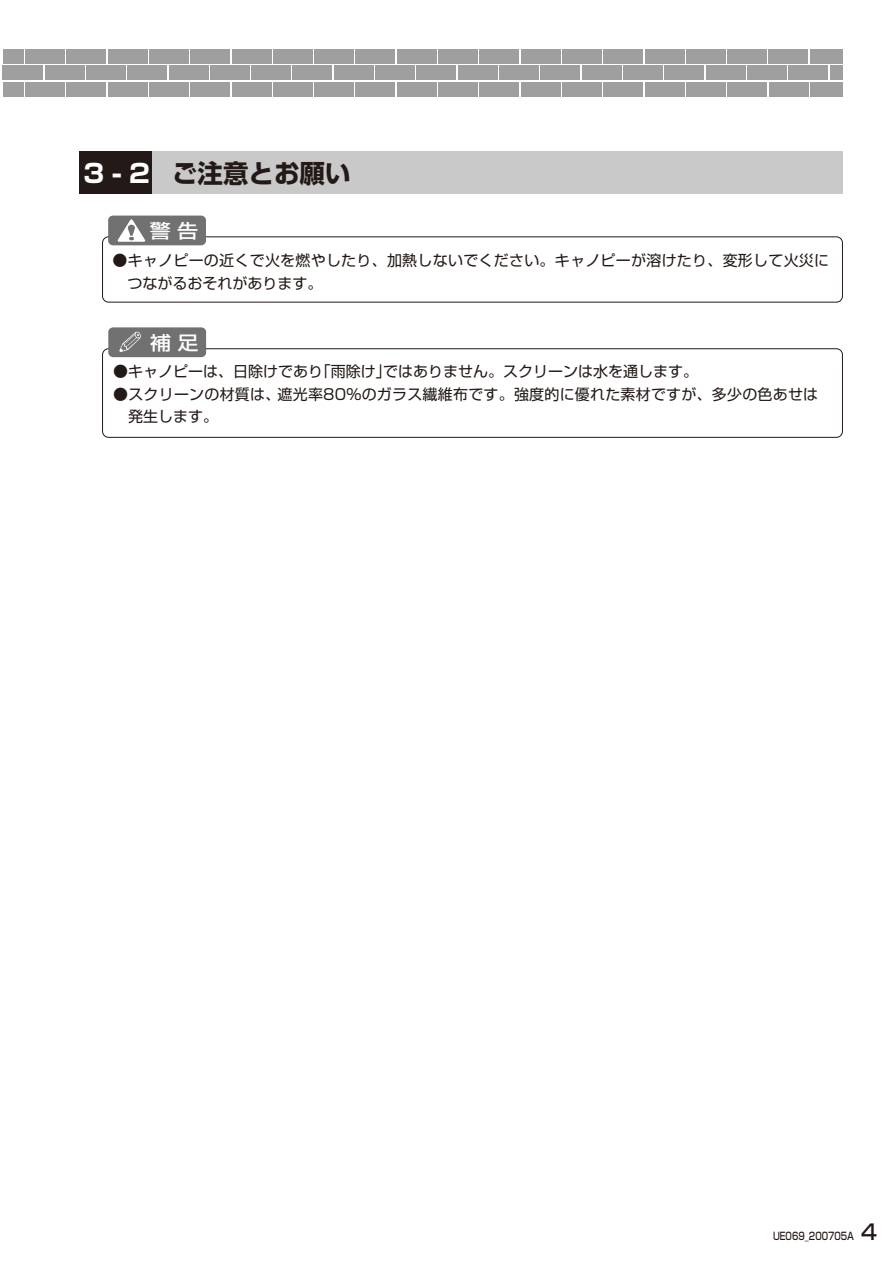
<style>
.page{position:relative;width:893px;height:1263px;background:#fff}
.page>*{position:absolute;margin:0;border:0;box-sizing:border-box;transform-origin:0 0}
.t1{font:25.5px "Shin Go Pro Bold 90 pv RKSJ H";color:#231916}
.t2{font:18.9px "Shin Go Pro Medium 90 pv RKSJ H";color:#fff;scale:1.11 1}
.t3{font:15px/22.5px "Shin Go Pro Regular 90 pv RKSJ H";letter-spacing:.015em;color:#231916}
.t4{font:10.5px "Shin Go Pro Medium 90 pv RKSJ H";color:#231916;scale:.8 1}
.s1{color:#fff}
.s2{font-size:21px}
</style>
<div class="page">
<div style="left:108px;top:82px;width:39px;height:14px;background:#9f9fa0"></div>
<div style="left:149px;top:82px;width:40px;height:14px;background:#9f9fa0"></div>
<div style="left:191px;top:82px;width:39px;height:14px;background:#9f9fa0"></div>
<div style="left:232px;top:82px;width:39px;height:14px;background:#9f9fa0"></div>
<div style="left:273px;top:82px;width:39px;height:14px;background:#9f9fa0"></div>
<div style="left:315px;top:82px;width:39px;height:14px;background:#9f9fa0"></div>
<div style="left:356px;top:82px;width:39px;height:14px;background:#9f9fa0"></div>
<div style="left:397px;top:82px;width:39px;height:14px;background:#9f9fa0"></div>
<div style="left:438px;top:82px;width:40px;height:14px;background:#9f9fa0"></div>
<div style="left:480px;top:82px;width:39px;height:14px;background:#9f9fa0"></div>
<div style="left:521px;top:82px;width:39px;height:14px;background:#9f9fa0"></div>
<div style="left:562px;top:82px;width:40px;height:14px;background:#9f9fa0"></div>
<div style="left:604px;top:82px;width:39px;height:14px;background:#9f9fa0"></div>
<div style="left:645px;top:82px;width:39px;height:14px;background:#9f9fa0"></div>
<div style="left:686px;top:82px;width:39px;height:14px;background:#9f9fa0"></div>
<div style="left:728px;top:82px;width:39px;height:14px;background:#9f9fa0"></div>
<div style="left:769px;top:82px;width:39px;height:14px;background:#9f9fa0"></div>
<div style="left:810px;top:82px;width:33px;height:14px;background:#9f9fa0"></div>
<div style="left:86px;top:66px;width:40px;height:14px;background:#9f9fa0"></div>
<div style="left:128px;top:66px;width:39px;height:14px;background:#9f9fa0"></div>
<div style="left:169px;top:66px;width:39px;height:14px;background:#9f9fa0"></div>
<div style="left:210px;top:66px;width:39px;height:14px;background:#9f9fa0"></div>
<div style="left:252px;top:66px;width:39px;height:14px;background:#9f9fa0"></div>
<div style="left:293px;top:66px;width:39px;height:14px;background:#9f9fa0"></div>
<div style="left:334px;top:66px;width:39px;height:14px;background:#9f9fa0"></div>
<div style="left:375px;top:66px;width:40px;height:14px;background:#9f9fa0"></div>
<div style="left:417px;top:66px;width:39px;height:14px;background:#9f9fa0"></div>
<div style="left:458px;top:66px;width:39px;height:14px;background:#9f9fa0"></div>
<div style="left:499px;top:66px;width:40px;height:14px;background:#9f9fa0"></div>
<div style="left:541px;top:66px;width:39px;height:14px;background:#9f9fa0"></div>
<div style="left:582px;top:66px;width:39px;height:14px;background:#9f9fa0"></div>
<div style="left:623px;top:66px;width:39px;height:14px;background:#9f9fa0"></div>
<div style="left:665px;top:66px;width:39px;height:14px;background:#9f9fa0"></div>
<div style="left:706px;top:66px;width:39px;height:14px;background:#9f9fa0"></div>
<div style="left:747px;top:66px;width:39px;height:14px;background:#9f9fa0"></div>
<div style="left:788px;top:66px;width:40px;height:14px;background:#9f9fa0"></div>
<div style="left:830px;top:66px;width:13px;height:14px;background:#9f9fa0"></div>
<div style="left:108px;top:49px;width:39px;height:14px;background:#9f9fa0"></div>
<div style="left:149px;top:49px;width:40px;height:14px;background:#9f9fa0"></div>
<div style="left:191px;top:49px;width:39px;height:14px;background:#9f9fa0"></div>
<div style="left:232px;top:49px;width:39px;height:14px;background:#9f9fa0"></div>
<div style="left:273px;top:49px;width:39px;height:14px;background:#9f9fa0"></div>
<div style="left:315px;top:49px;width:39px;height:14px;background:#9f9fa0"></div>
<div style="left:356px;top:49px;width:39px;height:14px;background:#9f9fa0"></div>
<div style="left:397px;top:49px;width:39px;height:14px;background:#9f9fa0"></div>
<div style="left:438px;top:49px;width:40px;height:14px;background:#9f9fa0"></div>
<div style="left:480px;top:49px;width:39px;height:14px;background:#9f9fa0"></div>
<div style="left:521px;top:49px;width:39px;height:14px;background:#9f9fa0"></div>
<div style="left:562px;top:49px;width:40px;height:14px;background:#9f9fa0"></div>
<div style="left:604px;top:49px;width:39px;height:14px;background:#9f9fa0"></div>
<div style="left:645px;top:49px;width:39px;height:14px;background:#9f9fa0"></div>
<div style="left:686px;top:49px;width:39px;height:14px;background:#9f9fa0"></div>
<div style="left:728px;top:49px;width:39px;height:14px;background:#9f9fa0"></div>
<div style="left:769px;top:49px;width:39px;height:14px;background:#9f9fa0"></div>
<div style="left:810px;top:49px;width:33px;height:14px;background:#9f9fa0"></div>
<div style="left:26px;top:82px;width:39px;height:14px;background:#9f9fa0"></div>
<div style="left:67px;top:82px;width:39px;height:14px;background:#9f9fa0"></div>
<div style="left:45px;top:66px;width:39px;height:14px;background:#9f9fa0"></div>
<div style="left:26px;top:49px;width:39px;height:14px;background:#9f9fa0"></div>
<div style="left:67px;top:49px;width:39px;height:14px;background:#9f9fa0"></div>
<div style="left:3px;top:82px;width:20px;height:14px;background:#9f9fa0"></div>
<div style="left:3px;top:66px;width:40px;height:14px;background:#9f9fa0"></div>
<div style="left:3px;top:49px;width:20px;height:14px;background:#9f9fa0"></div>
<div style="left:151px;top:151px;width:691px;height:43px;background:#c9c9ca"></div>
<div style="left:79px;top:151px;width:72px;height:43px;background:#231916"></div>
<div style="left:102px;top:236px;width:741px;height:67px;border:1px solid #231916;border-radius:6px"></div>
<div style="left:102px;top:348px;width:741px;height:90px;border:1px solid #231916;border-radius:6px"></div>
<div style="left:108px;top:327px;width:98px;height:30px;background:#717171;border-radius:5px"></div>
<svg style="left:119px;top:332px;width:22px;height:20px"></svg>
<div style="left:108px;top:216px;width:98px;height:29px;background:#717171;border-radius:5px"></div>
<svg style="left:117px;top:219px;width:29px;height:23px"></svg>
<h1 class="t1" style="left:84px;top:164px;width:268px"><span class="s1">3 - 2</span> ご注意とお願い</h1>
<p class="t2" style="left:150px;top:224px;width:45px">警告</p>
<p class="t3" style="left:127px;top:251px;width:703px;text-indent:-15px">●キャノピーの近くで火を燃やしたり、加熱しないでください。キャノピーが溶けたり、変形して火災につながるおそれがあります。</p>
<p class="t2" style="left:150px;top:335px;width:45px">補足</p>
<p class="t3" style="left:113px;top:363px;width:586px">●キャノピーは、日除けであり｢雨除け｣ではありません。スクリーンは水を通します。</p>
<p class="t3" style="left:128px;top:385px;width:692px;text-indent:-15px">●スクリーンの材質は、遮光率80％のガラス繊維布です。強度的に優れた素材ですが、多少の色あせは発生します。</p>
<p class="t4" style="left:773px;top:1232px;width:131px">UE069_200705A <span class="s2">4</span></p>
</div>
